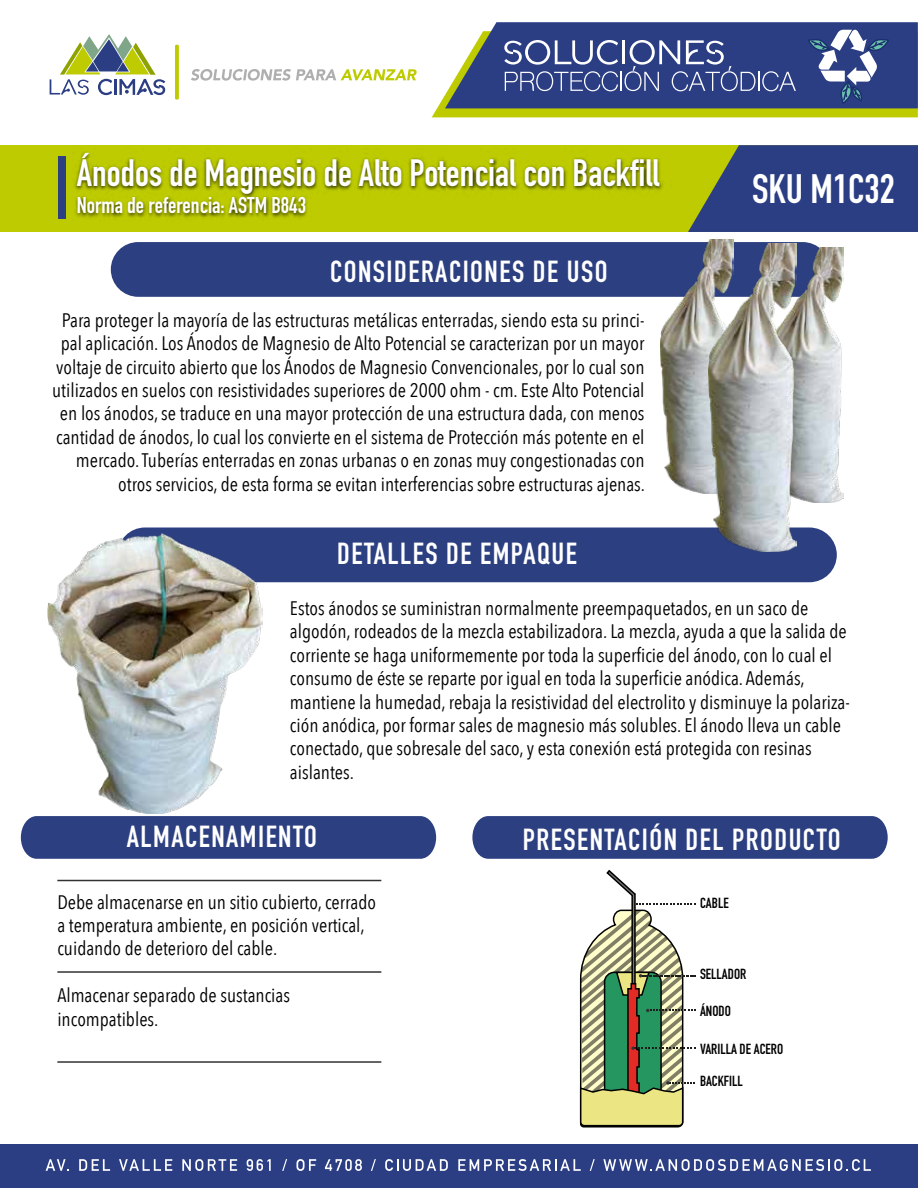
<style>
.page{position:relative;width:918px;height:1188px;background:#fff}
.page>*{position:absolute;margin:0;border:0;box-sizing:border-box;transform-origin:0 0}
.t1{font:700 40.5px "DIN Condensed";color:#fff}
.t2{font:700 37.5px "DIN Condensed";color:#fff}
.t3{font:700 30px "DIN Condensed";letter-spacing:.05em;color:#fff}
.t4{font:700 22.5px "DIN Condensed";color:#fff}
.t5{font:19.5px/23.4px "Avenir Next Condensed";color:#000}
.t6{font:700 14.4px "DIN Condensed";color:#000}
</style>
<div class="page">
<svg style="left:175px;top:45px;width:4px;height:55px"></svg>
<svg style="left:191px;top:69px;width:226px;height:12px"></svg>
<svg style="left:50px;top:34px;width:115px;height:61px"></svg>
<div style="left:1px;top:1144px;width:917px;height:44px;background:#2b3e84"></div>
<svg style="left:46px;top:1159px;width:23px;height:12px"></svg>
<svg style="left:79px;top:1159px;width:31px;height:12px"></svg>
<svg style="left:119px;top:1159px;width:53px;height:12px"></svg>
<svg style="left:182px;top:1159px;width:55px;height:12px"></svg>
<svg style="left:247px;top:1159px;width:24px;height:12px"></svg>
<svg style="left:282px;top:1159px;width:5px;height:12px"></svg>
<svg style="left:296px;top:1159px;width:20px;height:12px"></svg>
<svg style="left:325px;top:1159px;width:37px;height:12px"></svg>
<svg style="left:371px;top:1159px;width:5px;height:12px"></svg>
<svg style="left:385px;top:1159px;width:63px;height:12px"></svg>
<svg style="left:458px;top:1159px;width:123px;height:12px"></svg>
<svg style="left:590px;top:1159px;width:5px;height:12px"></svg>
<svg style="left:603px;top:1159px;width:268px;height:12px"></svg>
<svg style="left:432px;top:22px;width:486px;height:95px;background:#5a6988"></svg>
<div style="left:1px;top:145px;width:917px;height:87px;background:#bdcb00"></div>
<div style="left:118px;top:528px;width:719px;height:54px;background:#2c3f80;border-radius:27px"></div>
<div style="left:21px;top:816px;width:415px;height:43px;background:#2c3f80"></div>
<div style="left:472px;top:816px;width:416px;height:43px;background:#2c3f80"></div>
<svg style="left:579px;top:869px;width:117px;height:259px"></svg>
<div style="left:111px;top:242px;width:719px;height:55px;background:#2c3f80;border-radius:27px"></div>
<img style="left:796px;top:248px;width:47px;height:254px">
<img style="left:661px;top:239px;width:72px;height:255px">
<img style="left:708px;top:243px;width:88px;height:308px">
<img style="left:47px;top:534px;width:216px;height:280px">
<div style="left:688px;top:145px;width:230px;height:87px;background:#2b3e84"></div>
<hr style="left:57px;top:971px;width:324px;height:2px;background:#333232">
<hr style="left:57px;top:880px;width:324px;height:1px;background:#333232">
<hr style="left:57px;top:1061px;width:324px;height:2px;background:#333232">
<img style="left:75px;top:149px;width:665px;height:79px">
<div style="left:59px;top:157px;width:7px;height:62px;background:#2c3f80"></div>
<h2 class="t2" style="left:77px;top:148px;width:584px">Ánodos de Magnesio de Alto Potencial con Backfill</h2>
<p class="t4" style="left:77px;top:190px;width:231px">Norma de referencia: ASTM B843</p>
<h3 class="t3" style="left:330px;top:251px;width:279px">CONSIDERACIONES DE USO</h3>
<p class="t5" style="left:52px;top:307px;width:595px;text-align:right">Para proteger la mayoría de las estructuras metálicas enterradas, siendo esta su princi&shy;pal aplicación. Los Ánodos de Magnesio de Alto Potencial se caracterizan por un mayor voltaje de circuito abierto que los Ánodos de Magnesio Convencionales, por lo cual son utilizados en suelos con resistividades superiores de 2000 ohm - cm. Este Alto Potencial en los ánodos, se traduce en una mayor protección de una estructura dada, con menos cantidad de ánodos, lo cual los convierte en el sistema de Protección más potente en el mercado. Tuberías enterradas en zonas urbanas o en zonas muy congestionadas con otros servicios, de esta forma se evitan interferencias sobre estructuras ajenas.</p>
<h3 class="t3" style="left:337px;top:534px;width:241px">DETALLES DE EMPAQUE</h3>
<h1 class="t1" style="left:752px;top:162px;width:144px">SKU M1C32</h1>
<p class="t5" style="left:290px;top:596px;width:561px">Estos ánodos se suministran normalmente preempaquetados, en un saco de algodón, rodeados de la mezcla estabilizadora. La mezcla, ayuda a que la salida de corriente se haga uniformemente por toda la superficie del ánodo, con lo cual el consumo de éste se reparte por igual en toda la superficie anódica. Además, mantiene la humedad, rebaja la resistividad del electrolito y disminuye la polariza&shy;ción anódica, por formar sales de magnesio más solubles. El ánodo lleva un cable conectado, que sobresale del saco, y esta conexión está protegida con resinas aislantes.</p>
<h3 class="t3" style="left:127px;top:816px;width:192px">ALMACENAMIENTO</h3>
<h3 class="t3" style="left:523px;top:819px;width:319px">PRESENTACIÓN DEL PRODUCTO</h3>
<p class="t5" style="left:57px;top:889px;width:320px">Debe almacenarse en un sitio cubierto, cerrado a temperatura ambiente, en posición vertical, cuidando de deterioro del cable.</p>
<p class="t5" style="left:57px;top:983px;width:234px">Almacenar separado de sustancias incompatibles.</p>
<p class="t6" style="left:700px;top:894px;width:30px">CABLE</p>
<p class="t6" style="left:700px;top:964px;width:48px">SELLADOR</p>
<p class="t6" style="left:700px;top:1002px;width:32px">ÁNODO</p>
<p class="t6" style="left:700px;top:1039px;width:85px">VARILLA DE ACERO</p>
<p class="t6" style="left:700px;top:1072px;width:44px">BACKFILL</p>
</div>
